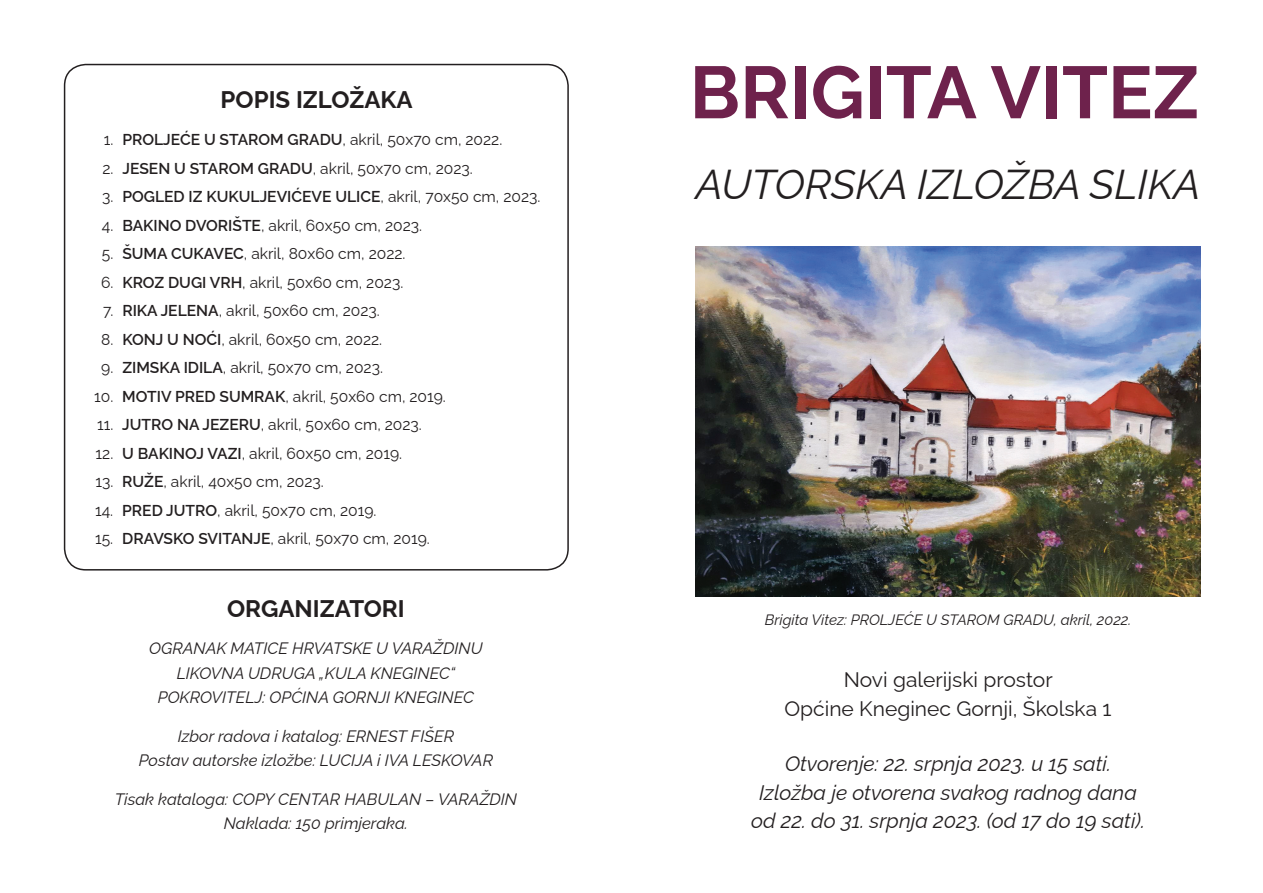
<style>
.page{position:relative;width:1263px;height:893px;background:#fff}
.page>*{position:absolute;margin:0;border:0;box-sizing:border-box;transform-origin:0 0}
.t1{font:700 73.5px "Raleway";color:#6e224c}
.t2{font:italic 41.7px "Raleway";color:#231f20}
.t3{font:700 24px "Raleway";color:#231f20}
.t4{font:italic 21px/28.5px "Raleway";color:#231f20;text-align:center}
.t5{font:21px/28.5px "Raleway";color:#231f20;text-align:center}
.t6{font:italic 16.5px/24.8px "Raleway";color:#231f20;text-align:center}
.t7{font:15.75px "Raleway";color:#231f20}
.t8{font:600 15.75px "Raleway";color:#231f20}
.t9{font:italic 15px "Raleway";color:#231f20}
.s1{font-weight:600}
.s2{font-weight:400}
</style>
<div class="page">
<img style="left:696px;top:246px;width:504px;height:351px">
<div style="left:64px;top:64px;width:505px;height:507px;border:2px solid #231f20;border-radius:21px"></div>
<h3 class="t3" style="left:221px;top:80px;width:194px">POPIS IZLOŽAKA</h3>
<p class="t7" style="left:104px;top:127px;width:400px">1. <span class="s1">PROLJEĆE U STAROM GRADU</span>, akril, 50x70 cm, 2022.</p>
<p class="t7" style="left:102px;top:156px;width:372px">2. <span class="s1">JESEN U STAROM GRADU</span>, akril, 50x70 cm, 2023.</p>
<p class="t8" style="left:102px;top:184px;width:440px"><span class="s2">3.</span> POGLED IZ KUKULJEVIĆEVE ULICE<span class="s2">, akril, 70x50 cm, 2023.</span></p>
<p class="t7" style="left:102px;top:213px;width:322px">4. <span class="s1">BAKINO DVORIŠTE</span>, akril, 60x50 cm, 2023.</p>
<p class="t7" style="left:102px;top:241px;width:305px">5. <span class="s1">ŠUMA CUKAVEC</span>, akril, 80x60 cm, 2022.</p>
<p class="t7" style="left:101px;top:270px;width:304px">6. <span class="s1">KROZ DUGI VRH</span>, akril, 50x60 cm, 2023.</p>
<p class="t7" style="left:103px;top:298px;width:278px">7. <span class="s1">RIKA JELENA</span>, akril, 50x60 cm, 2023.</p>
<p class="t7" style="left:101px;top:327px;width:283px">8. <span class="s1">KONJ U NOĆI</span>, akril, 60x50 cm, 2022.</p>
<p class="t7" style="left:101px;top:355px;width:283px">9. <span class="s1">ZIMSKA IDILA</span>, akril, 50x70 cm, 2023.</p>
<p class="t7" style="left:94px;top:384px;width:353px">10. <span class="s1">MOTIV PRED SUMRAK</span>, akril, 50x60 cm, 2019.</p>
<p class="t7" style="left:97px;top:412px;width:326px">11. <span class="s1">JUTRO NA JEZERU</span>, akril, 50x60 cm, 2023.</p>
<p class="t7" style="left:96px;top:441px;width:308px">12. <span class="s1">U BAKINOJ VAZI</span>, akril, 60x50 cm, 2019.</p>
<p class="t7" style="left:95px;top:469px;width:230px">13. <span class="s1">RUŽE</span>, akril, 40x50 cm, 2023.</p>
<p class="t7" style="left:95px;top:498px;width:283px">14. <span class="s1">PRED JUTRO</span>, akril, 50x70 cm, 2019.</p>
<p class="t7" style="left:95px;top:526px;width:336px">15. <span class="s1">DRAVSKO SVITANJE</span>, akril, 50x70 cm, 2019.</p>
<h3 class="t3" style="left:227px;top:589px;width:35px">ORGA</h3>
<h3 class="t3" style="left:295px;top:589px;width:32px">NIZATORI</h3>
<p class="t6" style="left:149px;top:634px;width:335px">OGRANAK MATICE HRVATSKE U VARAŽDINU<br>LIKOVNA UDRUGA „KULA KNEGINEC“<br>POKROVITELJ: OPĆINA GORNJI KNEGINEC</p>
<p class="t6" style="left:139px;top:721px;width:356px">Izbor radova i katalog: ERNEST FIŠER<br>Postav autorske izložbe: LUCIJA i IVA LESKOVAR</p>
<p class="t6" style="left:115px;top:784px;width:404px">Tisak kataloga: COPY CENTAR HABULAN – VARAŽDIN<br>Naklada: 150 primjeraka.</p>
<h1 class="t1" style="left:690px;top:34px;width:511px">BRIGITA VITEZ</h1>
<h2 class="t2" style="left:696px;top:151px;width:506px">AUTORSKA IZLOŽBA SLIKA</h2>
<p class="t9" style="left:765px;top:607px;width:368px">Brigita Vitez: PROLJEĆE U STAROM GRADU, akril, 2022.</p>
<h3 class="t5" style="left:785px;top:663px;width:328px">Novi galerijski prostor<br>Općine Kneginec Gornji, Školska 1</h3>
<h3 class="t4" style="left:751px;top:747px;width:395px">Otvorenje: 22. srpnja 2023. u 15 sati.<br>Izložba je otvorena svakog radnog dana od 22. do 31. srpnja 2023. (od 17 do 19 sati).</h3>
</div>
